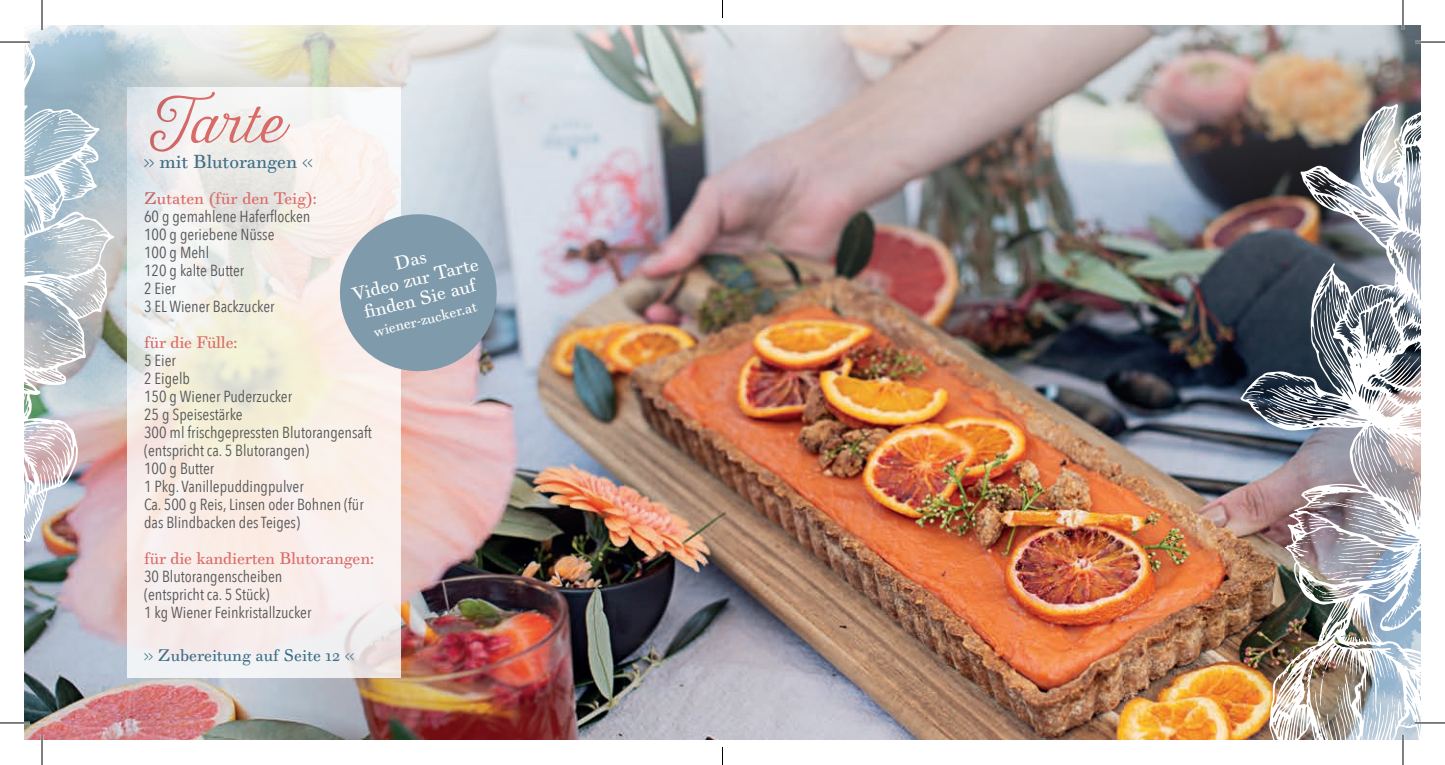
<style>
.page{position:relative;width:1445px;height:765px;background:#fff}
.page>*{position:absolute;margin:0;border:0;box-sizing:border-box;transform-origin:0 0}
.t1{font:50px "Harman Script";color:#d96a67}
.t2{font:18px/20px "Walbaum Text Pro";color:#fff;text-align:center}
.t3{font:18px "Walbaum Text Pro";color:#3e6e86;scale:.5 1}
.t4{font:16px/18px "Avenir Next Condensed";color:#57585a}
.t5{font:16px "Walbaum Text Pro";letter-spacing:-.01em;color:#d96a67}
.t6{font:16px "Walbaum Text Pro";color:#3e6e86;scale:.5 1}
.t7{font:14px "Walbaum Text Pro";color:#fff}
</style>
<div class="page">
<img style="left:25px;top:25px;width:1215px;height:714px">
<svg style="left:127px;top:87px;width:273px;height:590px;fill:#f8efea"></svg>
<img style="left:114px;top:25px;width:145px;height:442px">
<img style="left:1155px;top:320px;width:85px;height:419px">
<img style="left:1240px;top:25px;width:180px;height:714px">
<img style="left:25px;top:25px;width:89px;height:621px">
<svg style="left:332px;top:206px;width:173px;height:173px;background:#9dadb9"></svg>
<hr style="left:0;top:41px;width:30px;height:2px;background:#fff">
<hr style="left:1415px;top:41px;width:30px;height:2px;background:#fff">
<hr style="left:0;top:721px;width:30px;height:3px;background:#fff">
<hr style="left:1415px;top:721px;width:30px;height:3px;background:#fff">
<hr style="left:41px;top:0;width:2px;height:30px;background:#fff">
<hr style="left:41px;top:734px;width:2px;height:30px;background:#fff">
<hr style="left:1401px;top:0;width:3px;height:30px;background:#fff">
<hr style="left:1401px;top:734px;width:3px;height:30px;background:#fff">
<hr style="left:0;top:42px;width:30px;height:1px;background:#000">
<hr style="left:1415px;top:42px;width:30px;height:1px;background:#000">
<hr style="left:0;top:722px;width:30px;height:1px;background:#000">
<hr style="left:1415px;top:722px;width:30px;height:1px;background:#000">
<hr style="left:42px;top:0;width:1px;height:30px;background:#000">
<hr style="left:42px;top:734px;width:1px;height:30px;background:#000">
<hr style="left:1402px;top:0;width:1px;height:30px;background:#000">
<hr style="left:1402px;top:734px;width:1px;height:30px;background:#000">
<svg style="left:722px;top:0;width:1px;height:18px"></svg>
<svg style="left:722px;top:746px;width:1px;height:18px"></svg>
<h1 class="t1" style="left:144px;top:95px;width:140px">Tarte</h1>
<p class="t3" style="left:144px;top:151px;width:339px">&gt;&gt; mit Blutorangen &lt;&lt;</p>
<p class="t5" style="left:144px;top:189px;width:174px">Zutaten (für den Teig):</p>
<p class="t4" style="left:144px;top:207px;width:168px">60 g gemahlene Haferflocken<br>100 g geriebene Nüsse<br>100 g Mehl<br>120 g kalte Butter<br>2 Eier<br>3 EL Wiener Backzucker</p>
<p class="t5" style="left:144px;top:333px;width:95px">für die Fülle:</p>
<p class="t4" style="left:144px;top:351px;width:229px">5 Eier<br>2 Eigelb<br>150 g Wiener Puderzucker<br>25 g Speisestärke<br>300 ml frischgepressten Blutorangensaft (entspricht ca. 5 Blutorangen)<br>100 g Butter<br>1 Pkg. Vanillepuddingpulver<br>Ca. 500 g Reis, Linsen oder Bohnen (für das Blindbacken des Teiges)</p>
<p class="t5" style="left:144px;top:549px;width:231px">für die kandierten Blutorangen:</p>
<p class="t4" style="left:144px;top:567px;width:169px">30 Blutorangenscheiben (entspricht ca. 5 Stück)<br>1 kg Wiener Feinkristallzucker</p>
<p class="t6" style="left:144px;top:645px;width:422px">&gt;&gt; Zubereitung auf Seite 12 &lt;&lt;</p>
<p class="t2" style="left:345px;top:266px;width:131px;rotate:-14deg">Das<br>Video zur Tarte fi nden Sie auf</p>
<p class="t7" style="left:372px;top:324px;width:107px;rotate:-14deg">wiener-zucker.at</p>
</div>
